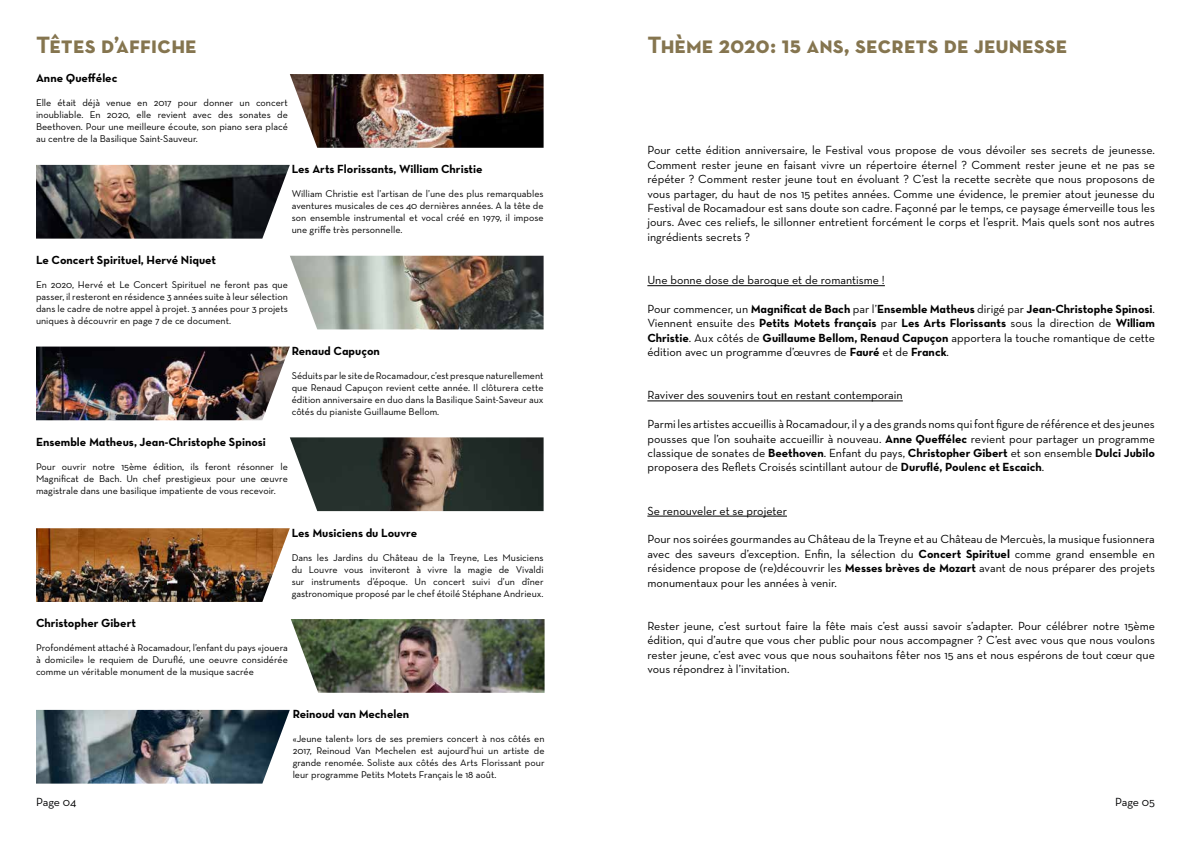
<style>
.page{position:relative;width:1191px;height:842px;background:#fff}
.page>*{position:absolute;margin:0;border:0;box-sizing:border-box;transform-origin:0 0}
.t1{font:24px "Neutra Text Bold SC";color:#85754f}
.t2{font:12px/14.4px "Neutra Text";color:#000;text-align:justify}
.t3{font:12px/14.4px "Neutra Text Bold Alt";color:#000}
.t4{font:12px "Neutra Text";letter-spacing:-.015em;color:#020203}
.t5{font:10px/12px "Neutra Text";color:#000;text-align:justify}
.s1{font-family:"Neutra Text"}
.s2{font-family:"Neutra Text Bold Alt"}
</style>
<div class="page">
<hr style="left:647px;top:285px;width:238px;height:1px;background:#000">
<hr style="left:647px;top:401px;width:255px;height:1px;background:#000">
<hr style="left:647px;top:516px;width:140px;height:1px;background:#000">
<img style="left:36px;top:710px;width:254px;height:74px">
<img style="left:36px;top:528px;width:254px;height:74px">
<img style="left:36px;top:347px;width:254px;height:73px">
<img style="left:290px;top:74px;width:253px;height:74px">
<img style="left:290px;top:256px;width:253px;height:73px">
<img style="left:291px;top:619px;width:253px;height:74px">
<img style="left:290px;top:437px;width:253px;height:74px">
<img style="left:36px;top:165px;width:254px;height:74px">
<h1 class="t1" style="left:36px;top:30px;width:162px">Têtes d’affiche</h1>
<h1 class="t1" style="left:647px;top:30px;width:421px">Thème 2020: 15 ans, secrets de jeunesse</h1>
<p class="t3" style="left:36px;top:71px;width:83px">Anne Queffélec</p>
<p class="t5" style="left:36px;top:97px;width:253px">Elle était déjà venue en 2017 pour donner un concert inoubliable. En 2020, elle revient avec des sonates de Beethoven. Pour une meilleure écoute, son piano sera placé au centre de la Basilique Saint-Sauveur.</p>
<p class="t3" style="left:292px;top:162px;width:192px">Les Arts Florissants, William Christie</p>
<p class="t5" style="left:292px;top:188px;width:253px">William Christie est l’artisan de l’une des plus remarquables aventures musicales de ces 40 dernières années. A la tête de son ensemble instrumental et vocal créé en 1979, il impose une griffe très personnelle.</p>
<p class="t3" style="left:36px;top:253px;width:182px">Le Concert Spirituel, Hervé Niquet</p>
<p class="t5" style="left:36px;top:279px;width:253px">En 2020, Hervé et Le Concert Spirituel ne feront pas que passer, il resteront en résidence 3 années suite à leur sélection dans le cadre de notre appel à projet. 3 années pour 3 projets uniques à découvrir en page 7 de ce document.</p>
<p class="t3" style="left:292px;top:343px;width:90px">Renaud Capuçon</p>
<p class="t5" style="left:292px;top:369px;width:253px">Séduits par le site de Rocamadour, c’est presque naturellement que Renaud Capuçon revient cette année. Il clôturera cette édition anniversaire en duo dans la Basilique Saint-Saveur aux côtés du pianiste Guillaume Bellom.</p>
<p class="t3" style="left:36px;top:434px;width:231px">Ensemble Matheus, Jean-Christophe Spinosi</p>
<p class="t5" style="left:36px;top:460px;width:253px">Pour ouvrir notre 15ème édition, ils feront résonner le Magnificat de Bach. Un chef prestigieux pour une œuvre magistrale dans une basilique impatiente de vous recevoir.</p>
<p class="t3" style="left:292px;top:525px;width:127px">Les Musiciens du Louvre</p>
<p class="t5" style="left:292px;top:551px;width:253px">Dans les Jardins du Château de la Treyne, Les Musiciens du Louvre vous inviteront à vivre la magie de Vivaldi sur instruments d’époque. Un concert suivi d’un dîner gastronomique proposé par le chef étoilé Stéphane Andrieux.</p>
<p class="t3" style="left:36px;top:616px;width:101px">Christopher Gibert</p>
<p class="t5" style="left:36px;top:642px;width:253px">Profondément attaché à Rocamadour, l’enfant du pays «jouera à domicile» le requiem de Duruflé, une oeuvre considérée comme un véritable monument de la musique sacrée</p>
<p class="t3" style="left:293px;top:707px;width:118px">Reinoud van Mechelen</p>
<p class="t5" style="left:293px;top:733px;width:253px">«Jeune talent» lors de ses premiers concert à nos côtés en 2017, Reinoud Van Mechelen est aujourd’hui un artiste de grande renomée. Soliste aux côtés des Arts Florissant pour leur programme Petits Motets Français le 18 août.</p>
<p class="t2" style="left:647px;top:143px;width:509px">Pour cette édition anniversaire, le Festival vous propose de vous dévoiler ses secrets de jeunesse.<br>Comment rester jeune en faisant vivre un répertoire éternel ? Comment rester jeune et ne pas se répéter ? Comment rester jeune tout en évoluant ? C’est la recette secrète que nous proposons de vous partager, du haut de nos 15 petites années. Comme une évidence, le premier atout jeunesse du Festival de Rocamadour est sans doute son cadre. Façonné par le temps, ce paysage émerveille tous les jours. Avec ces reliefs, le sillonner entretient forcément le corps et l’esprit. Mais quels sont nos autres ingrédients secrets ?</p>
<p class="t2" style="left:647px;top:273px;width:239px">Une bonne dose de baroque et de romantisme !</p>
<p class="t3" style="left:647px;top:301px;width:509px"><span class="s1">Pour commencer, un</span> Magnificat de Bach <span class="s1">par l’</span>Ensemble Matheus <span class="s1">dirigé par</span> Jean-Christophe Spinosi<span class="s1">.<br>Viennent ensuite des</span> Petits Motets français <span class="s1">par</span> Les Arts Florissants <span class="s1">sous la direction de</span> William</p>
<p class="t2" style="left:647px;top:330px;width:509px"><span class="s2">Christie</span>. Aux côtés de <span class="s2">Guillaume Bellom, Renaud Capuçon</span> apportera la touche romantique de cette édition avec un programme d’œuvres de <span class="s2">Fauré</span> et de <span class="s2">Franck</span>.</p>
<p class="t2" style="left:647px;top:388px;width:257px">Raviver des souvenirs tout en restant contemporain</p>
<p class="t2" style="left:647px;top:417px;width:509px">Parmi les artistes accueillis à Rocamadour, il y a des grands noms qui font figure de référence et des jeunes pousses que l’on souhaite accueillir à nouveau. <span class="s2">Anne Queffélec</span> revient pour partager un programme classique de sonates de <span class="s2">Beethoven</span>. Enfant du pays, <span class="s2">Christopher Gibert</span> et son ensemble <span class="s2">Dulci Jubilo </span>proposera des Reflets Croisés scintillant autour de <span class="s2">Duruflé, Poulenc et Escaich</span>.</p>
<p class="t2" style="left:647px;top:503px;width:141px">Se renouveler et se projeter</p>
<p class="t2" style="left:647px;top:532px;width:509px">Pour nos soirées gourmandes au Château de la Treyne et au Château de Mercuès, la musique fusionnera avec des saveurs d’exception. Enfin, la sélection du <span class="s2">Concert Spirituel</span> comme grand ensemble en résidence propose de (re)découvrir les <span class="s2">Messes brèves de Mozart</span> avant de nous préparer des projets monumentaux pour les années à venir.</p>
<p class="t2" style="left:647px;top:618px;width:509px">Rester jeune, c’est surtout faire la fête mais c’est aussi savoir s’adapter. Pour célébrer notre 15ème édition, qui d’autre que vous cher public pour nous accompagner ? C’est avec vous que nous voulons rester jeune, c’est avec vous que nous souhaitons fêter nos 15 ans et nous espérons de tout cœur que vous répondrez à l’invitation.</p>
<p class="t4" style="left:36px;top:795px;width:42px">Page 04</p>
<p class="t4" style="left:1115px;top:795px;width:41px">Page 05</p>
</div>
